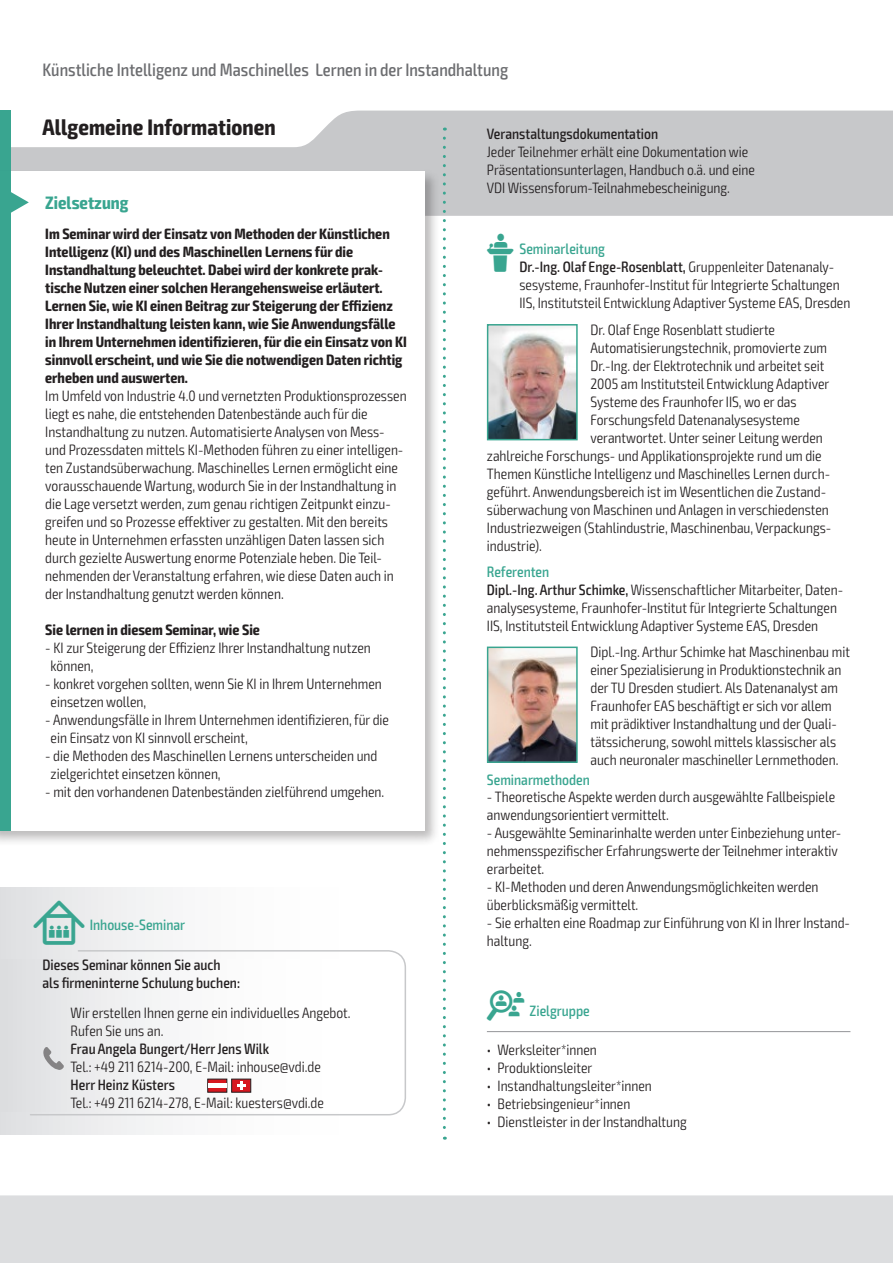
<style>
.page{position:relative;width:893px;height:1263px;background:#fff}
.page>*{position:absolute;margin:0;border:0;box-sizing:border-box;transform-origin:0 0}
.t1{font:700 condensed 22.5px "Exo 2";letter-spacing:.005em;color:#231f20}
.t2{font:500 condensed 18px "Exo 2";color:#6c6d70}
.t3{font:700 condensed 18px "Exo 2";color:#39a590}
.t4{font:300 condensed 15px/18px "Exo 2";color:#231f20}
.t5{font:700 condensed 15px/18px "Exo 2";color:#231f20}
.t6{font:500 condensed 15px/18px "Exo 2";color:#231f20}
.t7{font:500 condensed 15px "Exo 2";color:#39a590}
.s1{font-family:"VDI Iconset S4 A Regular";font-weight:400;font-stretch:normal;color:#39a590}
.s2{font-weight:500;color:#39a590}
.s3{font-weight:500}
.s4{font-family:"VDI Iconset S4 A Regular";font-weight:400;font-stretch:normal;font-size:15.45px}
.s5{font-family:"VDI Iconset S4 A Regular";font-weight:400;font-stretch:normal}
</style>
<div class="page">
<div style="left:0;top:1195px;width:893px;height:68px;background:#dcdddf"></div>
<svg style="left:11px;top:111px;width:881px;height:105px;fill:#c7c8ca"></svg>
<hr style="left:892px;top:111px;width:1px;height:105px;background:#39a590">
<div style="left:0;top:111px;width:11px;height:63px;background:#39a590"></div>
<div style="left:0;top:168px;width:440px;height:678px;background:#231f20;opacity:.3"></div>
<div style="left:0;top:171px;width:424px;height:660px;background:#fff"></div>
<div style="left:0;top:171px;width:11px;height:660px;background:#39a590"></div>
<svg style="left:11px;top:192px;width:18px;height:21px"></svg>
<hr style="left:487px;top:1031px;width:363px;height:1px;background:#939598">
<div style="left:0;top:887px;width:406px;height:247px;background:linear-gradient(to right,#e4e5e7,#fff)"></div>
<svg style="left:29px;top:949px;width:377px;height:167px"></svg>
<div style="left:0;top:959px;width:383px;height:152px;background:linear-gradient(to right,#e2e3e5,#fff)"></div>
<svg style="left:207px;top:1079px;width:44px;height:13px"></svg>
<div style="left:208px;top:1083px;width:19px;height:5px;background:#fff"></div>
<svg style="left:43px;top:1047px;width:21px;height:23px"></svg>
<img style="left:490px;top:327px;width:85px;height:110px">
<div style="left:487px;top:324px;width:91px;height:116px;border:2px solid #39a590"></div>
<img style="left:490px;top:649px;width:85px;height:111px">
<div style="left:487px;top:646px;width:91px;height:117px;border:2px solid #39a590"></div>
<svg style="left:443px;top:138px;width:3px;height:1002px"></svg>
<p class="t2" style="left:43px;top:59px;width:467px">Künstliche Intelligenz und Maschinelles Lernen in der Instandhaltung</p>
<h1 class="t1" style="left:43px;top:113px;width:235px">Allgemeine Informationen</h1>
<p class="t6" style="left:487px;top:125px;width:173px">Veranstaltungsdokumentation</p>
<p class="t4" style="left:487px;top:143px;width:270px">Jeder Teilnehmer erhält eine Dokumentation wie<br>Präsentationsunterlagen, Handbuch o.ä. und eine<br>VDI Wissensforum-Teilnahmebescheinigung.</p>
<p class="t5" style="left:45px;top:225px;width:363px">Im Seminar wird der Einsatz von Methoden der Künstlichen Intelligenz (KI) und des Maschinellen Lernens für die Instandhaltung beleuchtet. Dabei wird der konkrete prak&shy;tische Nutzen einer solchen Herangehensweise erläutert.<br>Lernen Sie, wie KI einen Beitrag zur Steigerung der Effizienz Ihrer Instandhaltung leisten kann, wie Sie Anwendungsfälle in Ihrem Unternehmen identifizieren, für die ein Einsatz von KI sinnvoll erscheint, und wie Sie die notwendigen Daten richtig erheben und auswerten.</p>
<p class="t4" style="left:45px;top:387px;width:363px">Im Umfeld von Industrie 4.0 und vernetzten Produktionsprozessen liegt es nahe, die entstehenden Datenbestände auch für die Instandhaltung zu nutzen. Automatisierte Analysen von Mess&shy;und Prozessdaten mittels KI-Methoden führen zu einer intelligen&shy;ten Zustandsüberwachung. Maschinelles Lernen ermöglicht eine vorausschauende Wartung, wodurch Sie in der Instandhaltung in die Lage versetzt werden, zum genau richtigen Zeitpunkt einzu&shy;greifen und so Prozesse effektiver zu gestalten. Mit den bereits heute in Unternehmen erfassten unzähligen Daten lassen sich durch gezielte Auswertung enorme Potenziale heben. Die Teil&shy;nehmenden der Veranstaltung erfahren, wie diese Daten auch in der Instandhaltung genutzt werden können.</p>
<p class="t5" style="left:45px;top:621px;width:216px">Sie lernen in diesem Seminar, wie Sie</p>
<p class="t4" style="left:51px;top:639px;width:322px;text-indent:-5px">- KI zur Steigerung der Effizienz Ihrer Instandhaltung nutzen können,</p>
<p class="t4" style="left:51px;top:675px;width:333px;text-indent:-5px">- konkret vorgehen sollten, wenn Sie KI in Ihrem Unternehmen einsetzen wollen,</p>
<p class="t4" style="left:51px;top:711px;width:340px;text-indent:-5px">- Anwendungsfälle in Ihrem Unternehmen identifizieren, für die ein Einsatz von KI sinnvoll erscheint,</p>
<p class="t4" style="left:51px;top:747px;width:328px;text-indent:-5px">- die Methoden des Maschinellen Lernens unterscheiden und zielgerichtet einsetzen können,</p>
<p class="t4" style="left:45px;top:783px;width:340px">- mit den vorhandenen Datenbeständen zielführend umgehen.</p>
<p class="t3" style="left:45px;top:192px;width:85px">Zielsetzung</p>
<p class="t4" style="left:519px;top:240px;width:333px;text-indent:-33px"><span class="s1">L</span> <span class="s2">Seminarleitung<br></span><span class="s3">Dr.-Ing. Olaf Enge-Rosenblatt,</span> Gruppenleiter Datenanaly&shy;sesysteme, Fraunhofer-Institut für Integrierte Schaltungen IIS, Institutsteil Entwicklung Adaptiver Systeme EAS, Dresden</p>
<p class="t4" style="left:590px;top:321px;width:186px">Dr. Olaf Enge Rosenblatt studierte</p>
<p class="t4" style="left:590px;top:339px;width:238px">Automatisierungstechnik, promovierte zum</p>
<p class="t4" style="left:590px;top:357px;width:235px">Dr.-Ing. der Elektrotechnik und arbeitet seit</p>
<p class="t4" style="left:590px;top:375px;width:240px">2005 am Institutsteil Entwicklung Adaptiver</p>
<p class="t4" style="left:590px;top:393px;width:208px">Systeme des Fraunhofer IIS, wo er das</p>
<p class="t4" style="left:590px;top:411px;width:211px">Forschungsfeld Datenanalysesysteme</p>
<p class="t4" style="left:590px;top:429px;width:234px">verantwortet. Unter seiner Leitung werden</p>
<p class="t4" style="left:487px;top:447px;width:336px">zahlreiche Forschungs- und Applikationsprojekte rund um die</p>
<p class="t4" style="left:487px;top:465px;width:345px">Themen Künstliche Intelligenz und Maschinelles Lernen durch-</p>
<p class="t4" style="left:487px;top:483px;width:341px">geführt. Anwendungsbereich ist im Wesentlichen die Zustand-</p>
<p class="t4" style="left:487px;top:501px;width:344px">süberwachung von Maschinen und Anlagen in verschiedensten</p>
<p class="t4" style="left:487px;top:519px;width:346px">Industriezweigen (Stahlindustrie, Maschinenbau, Verpackungs-</p>
<p class="t4" style="left:487px;top:537px;width:57px">industrie).</p>
<p class="t4" style="left:487px;top:581px;width:358px"><span class="s3">Dipl.-Ing. Arthur Schimke,</span> Wissenschaftlicher Mitarbeiter, Daten&shy;analysesysteme, Fraunhofer-Institut für Integrierte Schaltungen<br>IIS, Institutsteil Entwicklung Adaptiver Systeme EAS, Dresden</p>
<p class="t7" style="left:487px;top:563px;width:64px">Referenten</p>
<p class="t4" style="left:590px;top:643px;width:261px">Dipl.-Ing. Arthur Schimke hat Maschinenbau mit einer Spezialisierung in Produktionstechnik an der TU Dresden studiert. Als Datenanalyst am Fraunhofer EAS beschäftigt er sich vor allem mit prädiktiver Instandhaltung und der Quali&shy;tätssicherung, sowohl mittels klassischer als auch neuronaler maschineller Lernmethoden.</p>
<p class="t4" style="left:487px;top:788px;width:350px">- Theoretische Aspekte werden durch ausgewählte Fallbeispiele anwendungsorientiert vermittelt.</p>
<p class="t4" style="left:487px;top:824px;width:356px">- Ausgewählte Seminarinhalte werden unter Einbeziehung unter&shy;nehmensspezifischer Erfahrungswerte der Teilnehmer interaktiv erarbeitet.</p>
<p class="t4" style="left:487px;top:878px;width:333px">- KI-Methoden und deren Anwendungsmöglichkeiten werden überblicksmäßig vermittelt.</p>
<p class="t4" style="left:487px;top:914px;width:365px">- Sie erhalten eine Roadmap zur Einführung von KI in Ihrer Instand&shy;haltung.</p>
<p class="t7" style="left:487px;top:770px;width:104px">Seminarmethoden</p>
<p class="t7" style="left:33px;top:916px;width:153px"><span class="s4">I</span> Inhouse-Seminar</p>
<p class="t6" style="left:43px;top:955px;width:199px">Dieses Seminar können Sie auch als firmeninterne Schulung buchen:</p>
<p class="t4" style="left:71px;top:1004px;width:282px">Wir erstellen Ihnen gerne ein individuelles Angebot.<br>Rufen Sie uns an.</p>
<p class="t6" style="left:71px;top:1040px;width:200px">Frau Angela Bungert/Herr Jens Wilk</p>
<p class="t4" style="left:71px;top:1058px;width:252px">Tel.: +49 211 6214-200, E-Mail: inhouse@vdi.de</p>
<p class="t6" style="left:71px;top:1076px;width:106px">Herr Heinz Küsters</p>
<p class="t4" style="left:71px;top:1094px;width:255px">Tel.: +49 211 6214-278, E-Mail: kuesters@vdi.de</p>
<p class="t7" style="left:487px;top:1002px;width:104px"><span class="s5">Z</span> Zielgruppe</p>
<p class="t4" style="left:487px;top:1041px;width:112px">• Werksleiter*innen</p>
<p class="t4" style="left:487px;top:1059px;width:107px">• Produktionsleiter</p>
<p class="t4" style="left:487px;top:1077px;width:167px">• Instandhaltungsleiter*innen</p>
<p class="t4" style="left:487px;top:1095px;width:145px">• Betriebsingenieur*innen</p>
<p class="t4" style="left:487px;top:1113px;width:201px">• Dienstleister in der Instandhaltung</p>
</div>
